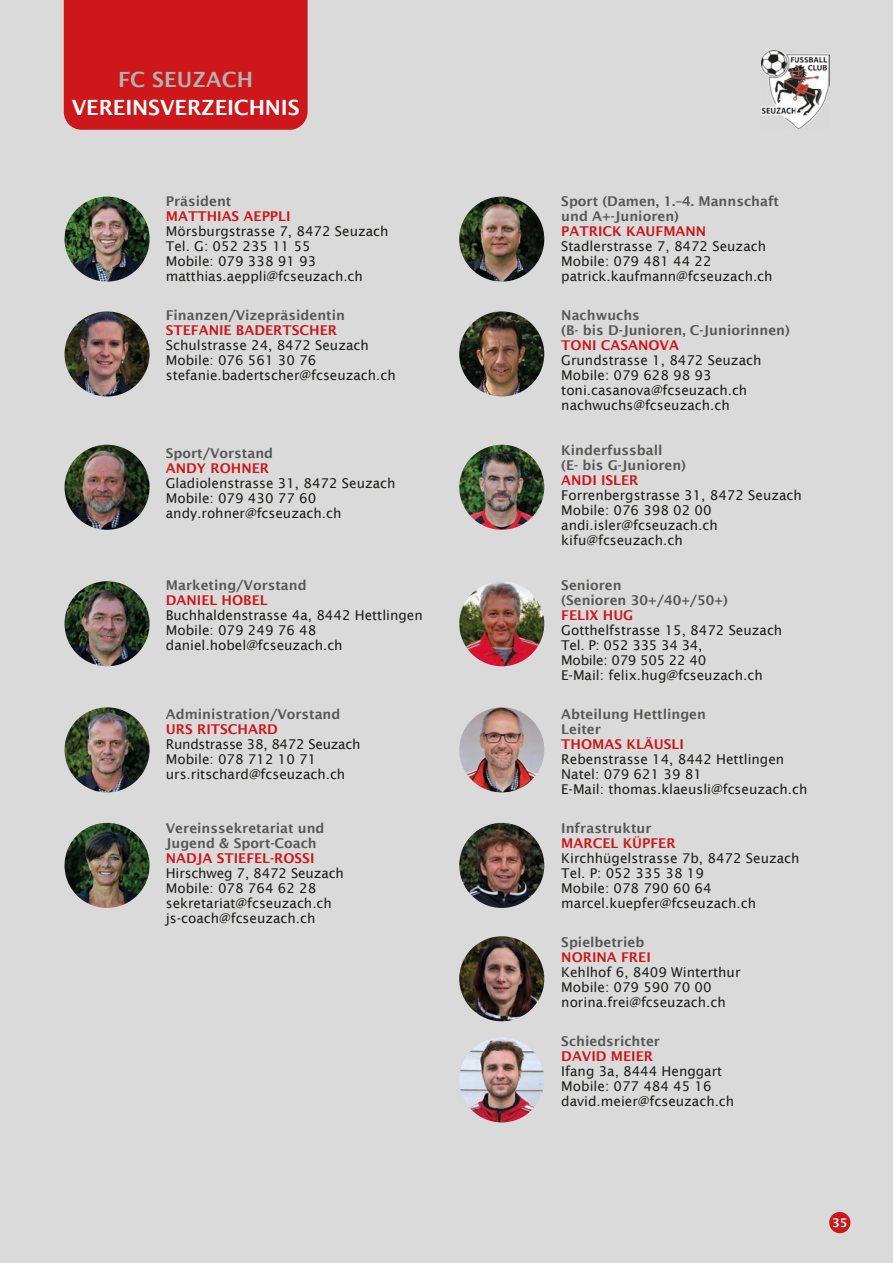
<style>
.page{position:relative;width:893px;height:1263px;background:#dadada}
.page>*{position:absolute;margin:0;border:0;box-sizing:border-box;transform-origin:0 0}
.t1{font:600 21px "Lucida Sans";letter-spacing:-.01em;color:#fff}
.t2{font:600 21px "Lucida Sans";letter-spacing:.005em;color:#b2b2b2}
.t3{font:13.5px/15px "Lucida Sans";color:#1d1d1b}
.t4{font:600 13.5px/15px "Lucida Sans";color:#575756}
.t5{font:600 13.5px "Lucida Sans";color:#cd171a}
.t6{font:600 12px "Lucida Sans";color:#fff}
</style>
<div class="page">
<div style="left:64px;top:0;width:244px;height:130px;background:#cd171a"></div>
<div style="left:829px;top:1212px;width:21px;height:21px;background:#cd171a;border-radius:50%"></div>
<img style="left:65px;top:197px;width:85px;height:85px;border-radius:43px">
<img style="left:65px;top:311px;width:85px;height:85px;border-radius:43px">
<img style="left:65px;top:445px;width:85px;height:85px;border-radius:43px">
<img style="left:65px;top:581px;width:85px;height:85px;border-radius:43px">
<img style="left:65px;top:707px;width:85px;height:85px;border-radius:43px">
<img style="left:65px;top:823px;width:85px;height:85px;border-radius:43px">
<img style="left:459px;top:197px;width:85px;height:85px;border-radius:43px">
<img style="left:459px;top:311px;width:85px;height:85px;border-radius:43px">
<img style="left:459px;top:445px;width:85px;height:85px;border-radius:43px">
<img style="left:459px;top:581px;width:85px;height:85px;border-radius:43px">
<img style="left:459px;top:707px;width:85px;height:85px;border-radius:43px">
<img style="left:459px;top:823px;width:85px;height:85px;border-radius:43px">
<img style="left:459px;top:936px;width:85px;height:85px;border-radius:43px">
<img style="left:459px;top:1037px;width:85px;height:85px;border-radius:43px">
<img style="left:762px;top:50px;width:67px;height:80px">
<h1 class="t2" style="left:118px;top:68px;width:137px">FC SEUZACH</h1>
<h1 class="t1" style="left:72px;top:95px;width:229px">VEREINSVERZEICHNIS</h1>
<p class="t4" style="left:166px;top:194px;width:67px">Präsident</p>
<p class="t5" style="left:166px;top:209px;width:126px">MATTHIAS AEPPLI</p>
<p class="t3" style="left:166px;top:224px;width:224px">Mörsburgstrasse 7, 8472 Seuzach<br>Tel. G: 052 235 11 55<br>Mobile: 079 338 91 93 matthias.aeppli@fcseuzach.ch</p>
<p class="t4" style="left:166px;top:308px;width:181px">Finanzen/Vizepräsidentin</p>
<p class="t5" style="left:166px;top:323px;width:173px">STEFANIE BADERTSCHER</p>
<p class="t3" style="left:166px;top:338px;width:231px">Schulstrasse 24, 8472 Seuzach<br>Mobile: 076 561 30 76 stefanie.badertscher@fcseuzach.ch</p>
<p class="t4" style="left:166px;top:446px;width:109px">Sport/Vorstand</p>
<p class="t5" style="left:166px;top:461px;width:105px">ANDY ROHNER</p>
<p class="t3" style="left:166px;top:476px;width:231px">Gladiolenstrasse 31, 8472 Seuzach<br>Mobile: 079 430 77 60 andy.rohner@fcseuzach.ch</p>
<p class="t4" style="left:166px;top:578px;width:142px">Marketing/Vorstand</p>
<p class="t5" style="left:166px;top:593px;width:103px">DANIEL HOBEL</p>
<p class="t3" style="left:166px;top:608px;width:258px">Buchhaldenstrasse 4a, 8442 Hettlingen<br>Mobile: 079 249 76 48 daniel.hobel@fcseuzach.ch</p>
<p class="t4" style="left:166px;top:707px;width:176px">Administration/Vorstand</p>
<p class="t5" style="left:166px;top:722px;width:114px">URS RITSCHARD</p>
<p class="t3" style="left:166px;top:737px;width:196px">Rundstrasse 38, 8472 Seuzach<br>Mobile: 078 712 10 71 urs.ritschard@fcseuzach.ch</p>
<p class="t4" style="left:166px;top:821px;width:160px">Vereinssekretariat und<br>Jugend &amp; Sport-Coach</p>
<p class="t5" style="left:166px;top:851px;width:150px">NADJA STIEFEL-ROSSI</p>
<p class="t3" style="left:166px;top:866px;width:180px">Hirschweg 7, 8472 Seuzach<br>Mobile: 078 764 62 28 sekretariat@fcseuzach.ch js-coach@fcseuzach.ch</p>
<p class="t4" style="left:561px;top:194px;width:219px">Sport (Damen, 1.–4. Mannschaft und A+-Junioren)</p>
<p class="t5" style="left:561px;top:224px;width:146px">PATRICK KAUFMANN</p>
<p class="t3" style="left:561px;top:239px;width:213px">Stadlerstrasse 7, 8472 Seuzach<br>Mobile: 079 481 44 22 patrick.kaufmann@fcseuzach.ch</p>
<p class="t4" style="left:561px;top:308px;width:230px">Nachwuchs<br>(B- bis D-Junioren, C-Juniorinnen)</p>
<p class="t5" style="left:561px;top:338px;width:119px">TONI CASANOVA</p>
<p class="t3" style="left:561px;top:353px;width:202px">Grundstrasse 1, 8472 Seuzach<br>Mobile: 079 628 98 93 toni.casanova@fcseuzach.ch nachwuchs@fcseuzach.ch</p>
<p class="t4" style="left:561px;top:443px;width:126px">Kinderfussball<br>(E- bis G-Junioren)</p>
<p class="t5" style="left:561px;top:473px;width:79px">ANDI ISLER</p>
<p class="t3" style="left:561px;top:488px;width:242px">Forrenbergstrasse 31, 8472 Seuzach<br>Mobile: 076 398 02 00 andi.isler@fcseuzach.ch kifu@fcseuzach.ch</p>
<p class="t4" style="left:561px;top:578px;width:168px">Senioren<br>(Senioren 30+/40+/50+)</p>
<p class="t5" style="left:561px;top:608px;width:74px">FELIX HUG</p>
<p class="t3" style="left:561px;top:623px;width:223px">Gotthelfstrasse 15, 8472 Seuzach<br>Tel. P: 052 335 34 34,<br>Mobile: 079 505 22 40<br>E-Mail: felix.hug@fcseuzach.ch</p>
<p class="t4" style="left:561px;top:707px;width:146px">Abteilung Hettlingen<br>Leiter</p>
<p class="t5" style="left:561px;top:737px;width:124px">THOMAS KLÄUSLI</p>
<p class="t3" style="left:561px;top:752px;width:248px">Rebenstrasse 14, 8442 Hettlingen<br>Natel: 079 621 39 81<br>E-Mail: thomas.klaeusli@fcseuzach.ch</p>
<p class="t4" style="left:561px;top:821px;width:92px">Infrastruktur</p>
<p class="t5" style="left:561px;top:836px;width:116px">MARCEL KÜPFER</p>
<p class="t3" style="left:561px;top:851px;width:240px">Kirchhügelstrasse 7b, 8472 Seuzach<br>Tel. P: 052 335 38 19<br>Mobile: 078 790 60 64 marcel.kuepfer@fcseuzach.ch</p>
<p class="t4" style="left:561px;top:935px;width:85px">Spielbetrieb</p>
<p class="t5" style="left:561px;top:950px;width:91px">NORINA FREI</p>
<p class="t3" style="left:561px;top:965px;width:181px">Kehlhof 6, 8409 Winterthur<br>Mobile: 079 590 70 00 norina.frei@fcseuzach.ch</p>
<p class="t4" style="left:561px;top:1034px;width:100px">Schiedsrichter</p>
<p class="t5" style="left:561px;top:1049px;width:93px">DAVID MEIER</p>
<p class="t3" style="left:561px;top:1064px;width:174px">Ifang 3a, 8444 Henggart<br>Mobile: 077 484 45 16 david.meier@fcseuzach.ch</p>
<p class="t6" style="left:832px;top:1216px;width:17px">35</p>
</div>
